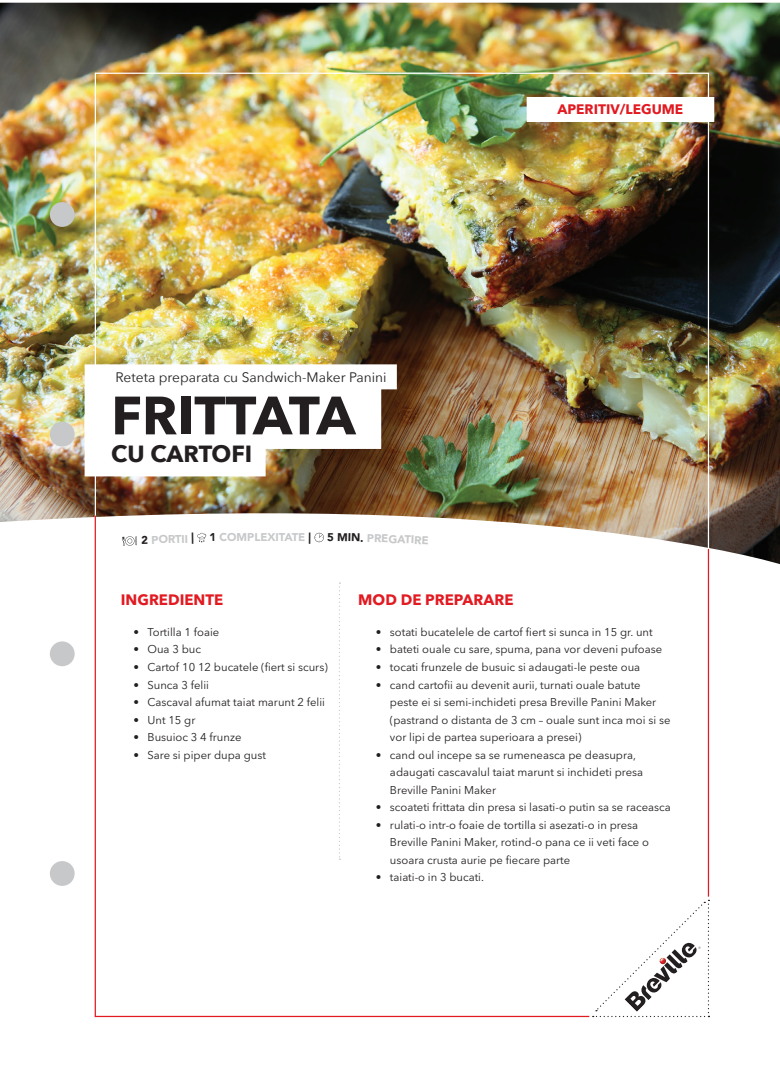
<style>
.page{position:relative;width:780px;height:1088px;background:#fff}
.page>*{position:absolute;margin:0;border:0;box-sizing:border-box;transform-origin:0 0}
.t1{font:700 53.38px "Avenir Next";color:#231f20}
.t2{font:700 23.38px "Avenir Next";color:#231f20}
.t3{font:700 15px "Avenir Next LT Pro";color:#e21a21}
.t4{font:13.75px "Avenir Next";color:#231f20}
.t5{font:700 13.75px "Avenir Next";color:#e21a21}
.t6{font:11.25px/17.5px "Avenir Next LT Pro";color:#231f20}
.t7{font:900 11.25px "Avenir";letter-spacing:-.005em;color:#c7c8ca}
.t8{font:900 11.25px "Avenir";color:#231f20}
.s1{color:#231f20}
</style>
<div class="page">
<img style="left:0;top:3px;width:780px;height:561px">
<img style="left:94px;top:72px;width:615px;height:478px">
<hr style="left:95px;top:516px;width:1px;height:500px;background:#e21a21">
<hr style="left:95px;top:1016px;width:494px;height:1px;background:#e21a21">
<hr style="left:707px;top:549px;width:2px;height:347px;background:#e21a21">
<svg style="left:339px;top:582px;width:1px;height:278px"></svg>
<div style="left:50px;top:202px;width:25px;height:25px;background:#c7c8ca;border-radius:50%"></div>
<div style="left:50px;top:422px;width:25px;height:24px;background:#c7c8ca;border-radius:50%"></div>
<div style="left:50px;top:641px;width:25px;height:25px;background:#c7c8ca;border-radius:50%"></div>
<div style="left:50px;top:861px;width:25px;height:25px;background:#c7c8ca;border-radius:50%"></div>
<div style="left:85px;top:364px;width:312px;height:25px;background:#fff"></div>
<div style="left:85px;top:386px;width:296px;height:63px;background:#fff"></div>
<div style="left:85px;top:414px;width:180px;height:62px;background:#fff"></div>
<div style="left:526px;top:97px;width:188px;height:25px;background:#fff"></div>
<svg style="left:592px;top:900px;width:117px;height:117px"></svg>
<svg style="left:122px;top:535px;width:46px;height:11px"></svg>
<svg style="left:197px;top:532px;width:39px;height:10px"></svg>
<svg style="left:299px;top:532px;width:25px;height:12px"></svg>
<svg style="left:422px;top:536px;width:6px;height:8px"></svg>
<p class="t4" style="left:115px;top:365px;width:272px">Reteta preparata cu Sandwich-Maker Panini</p>
<h1 class="t1" style="left:111px;top:369px;width:246px">FRITTATA</h1>
<h2 class="t2" style="left:111px;top:433px;width:142px">CU CARTOFI</h2>
<p class="t7" style="left:168px;top:529px;width:28px;rotate:-1deg">RTII <span class="s1">|</span></p>
<p class="t7" style="left:237px;top:527px;width:63px">MPLEXITAT</p>
<p class="t8" style="left:327px;top:527px;width:38px;rotate:1deg">5 MIN.</p>
<p class="t7" style="left:367px;top:528px;width:56px;rotate:2deg">PREGATIR</p>
<p class="t5" style="left:557px;top:98px;width:127px">APERITIV/LEGUME</p>
<h3 class="t3" style="left:121px;top:591px;width:104px">INGREDIENTE</h3>
<p class="t6" style="left:133px;top:623px;width:87px">• Tortilla 1 foaie</p>
<p class="t6" style="left:133px;top:641px;width:69px">• Oua 3 buc</p>
<p class="t6" style="left:133px;top:658px;width:196px">• Cartof 10 12 bucatele (fiert si scurs)</p>
<p class="t6" style="left:133px;top:676px;width:77px">• Sunca 3 felii</p>
<p class="t6" style="left:133px;top:693px;width:193px">• Cascaval afumat taiat marunt 2 felii</p>
<p class="t6" style="left:133px;top:711px;width:64px">• Unt 15 gr</p>
<p class="t6" style="left:133px;top:728px;width:110px">• Busuioc 3 4 frunze</p>
<p class="t6" style="left:133px;top:746px;width:134px">• Sare si piper dupa gust</p>
<h3 class="t3" style="left:358px;top:591px;width:157px">MOD DE PREPARARE</h3>
<p class="t6" style="left:376px;top:623px;width:278px">• sotati bucatelele de cartof fiert si sunca in 15 gr. unt</p>
<p class="t6" style="left:376px;top:641px;width:288px">• bateti ouale cu sare, spuma, pana vor deveni pufoase</p>
<p class="t6" style="left:376px;top:658px;width:266px">• tocati frunzele de busuic si adaugati-le peste oua</p>
<p class="t6" style="left:390px;top:676px;width:282px;text-indent:-14px">• cand cartofii au devenit aurii, turnati ouale batute peste ei si semi-inchideti presa Breville Panini Maker (pastrand o distanta de 3 cm – ouale sunt inca moi si se vor lipi de partea superioara a presei)</p>
<p class="t6" style="left:390px;top:746px;width:254px;text-indent:-14px">• cand oul incepe sa se rumeneasca pe deasupra, adaugati cascavalul taiat marunt si inchideti presa<br>Breville Panini Maker</p>
<p class="t6" style="left:376px;top:798px;width:296px">• scoateti frittata din presa si lasati-o putin sa se raceasca</p>
<p class="t6" style="left:390px;top:816px;width:260px;text-indent:-14px">• rulati-o intr-o foaie de tortilla si asezati-o in presa<br>Breville Panini Maker, rotind-o pana ce ii veti face o usoara crusta aurie pe fiecare parte</p>
<p class="t6" style="left:376px;top:868px;width:110px">• taiati-o in 3 bucati.</p>
</div>
